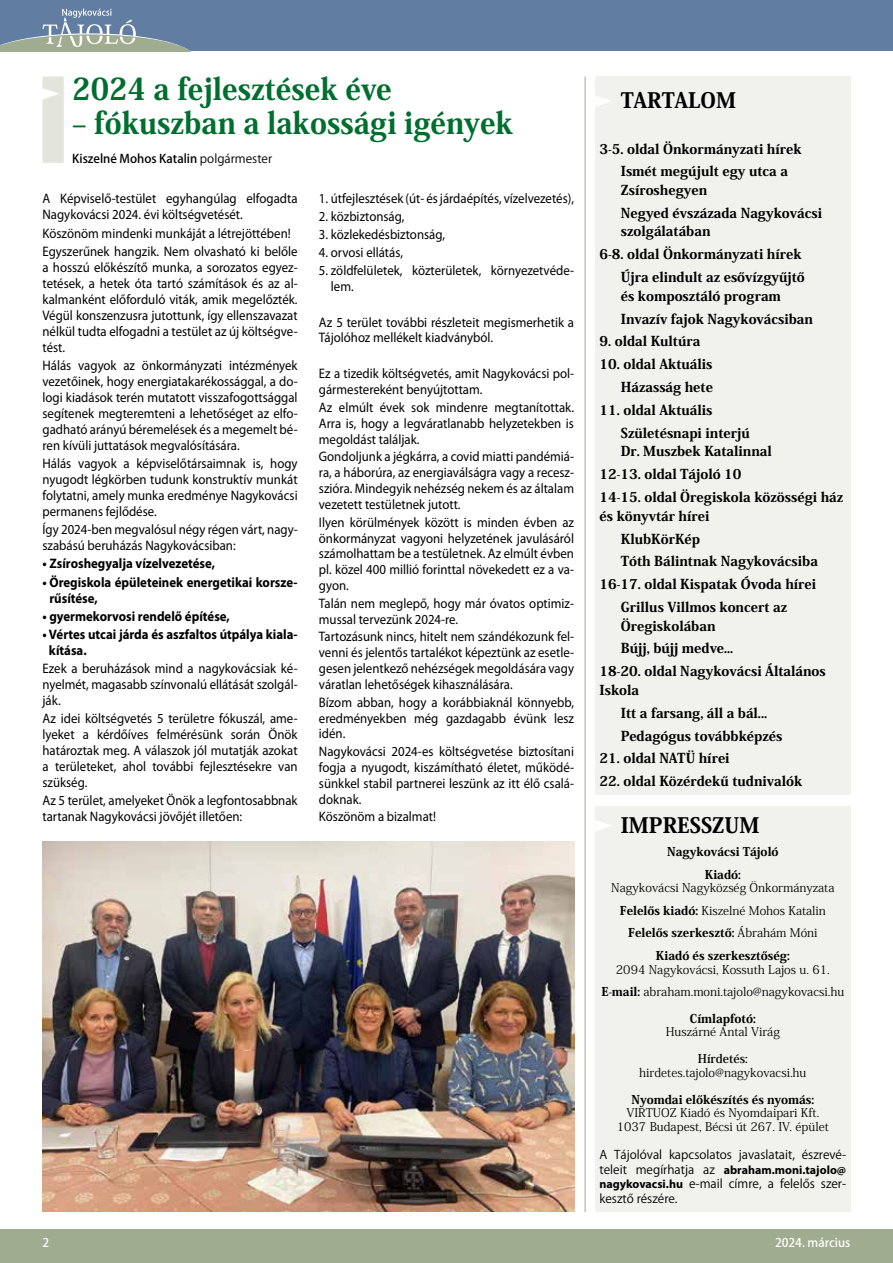
<style>
.page{position:relative;width:893px;height:1263px;background:#fff}
.page>*{position:absolute;margin:0;border:0;box-sizing:border-box;transform-origin:0 0}
.t1{font:800 30.3px "Koz Min Pr 6 N";color:#006e2e;scale:.95 1}
.t2{font:800 21px "Koz Min Pr 6 N";color:#000}
.t3{font:13.8px/16px "Myriad Pro";color:#000;text-align:justify;scale:.93 1}
.t4{font:700 13.8px/16px "Myriad Pro";color:#000;scale:.93 1}
.t5{font:800 13.5px/22.8px "Koz Min Pr 6 N";color:#000}
.t6{font:12px/22.5px "Koz Min Pr 6 N";color:#000;text-align:center}
.t7{font:12px/14.4px "Koz Go Pr 6 N";color:#000}
.t8{font:800 12px/22.5px "Koz Min Pr 6 N";color:#000;text-align:center}
.t9{font:700 12px "Myriad Pro";color:#000}
.t10{font:500 12px "Koz Go Pr 6 N";color:#000}
.t11{font:500 12px "Koz Go Pr 6 N";color:#fff}
.t12{font:700 12px "Koz Min Pr 6 N";color:#000}
.s1{font-weight:400}
.s2{font-weight:800}
.s3{font-family:"Koz Go Pr 6 N";font-weight:400}
.s4{font-family:"Myriad Pro";font-weight:700}
</style>
<div class="page">
<div style="left:0;top:0;width:893px;height:51px;background:#617da2"></div>
<svg style="left:0;top:9px;width:191px;height:42px"></svg>
<div style="left:0;top:1229px;width:893px;height:34px;background:#9fac8f"></div>
<div style="left:595px;top:77px;width:255px;height:718px;background:#f1f2ee"></div>
<div style="left:595px;top:807px;width:255px;height:405px;background:#f1f2ee"></div>
<svg style="left:595px;top:96px;width:16px;height:11px"></svg>
<svg style="left:595px;top:821px;width:16px;height:10px"></svg>
<hr style="left:585px;top:77px;width:1px;height:1135px;background:#9fac8f">
<div style="left:43px;top:77px;width:21px;height:86px;background:#e3e5dd"></div>
<img style="left:43px;top:841px;width:531px;height:371px">
<h1 class="t1" style="left:72px;top:72px;width:338px">2024 a fejlesztések éve</h1>
<h1 class="t1" style="left:72px;top:105px;width:465px">– fókuszban a lakossági igények</h1>
<p class="t10" style="left:72px;top:152px;width:201px">Kiszelné Mohos Katalin <span class="s1">polgármester</span></p>
<p class="t3" style="left:43px;top:191px;width:276px">A Képviselő-testület egyhangúlag elfogadta<br>Nagykovácsi 2024. évi költségvetését.</p>
<p class="t3" style="left:43px;top:224px;width:276px;line-height:18.1px">Köszönöm mindenki munkáját a létrejöttében!<br>Egyszerűnek hangzik. Nem olvasható ki belőle</p>
<p class="t3" style="left:43px;top:259px;width:276px">a hosszú előkészítő munka, a sorozatos egyez&shy;tetések, a hetek óta tartó számítások és az al&shy;kalmanként előforduló viták, amik megelőzték.<br>Végül konszenzusra jutottunk, így ellenszavazat nélkül tudta elfogadni a testület az új költségve&shy;tést.</p>
<p class="t3" style="left:43px;top:357px;width:276px">Hálás vagyok az önkormányzati intézmények vezetőinek, hogy energiatakarékossággal, a do&shy;logi kiadások terén mutatott visszafogottsággal segítenek megteremteni a lehetőséget az elfo&shy;gadható arányú béremelések és a megemelt bé&shy;ren kívüli juttatások megvalósítására.</p>
<p class="t3" style="left:43px;top:455px;width:276px">Hálás vagyok a képviselőtársaimnak is, hogy nyugodt légkörben tudunk konstruktív munkát folytatni, amely munka eredménye Nagykovácsi permanens fejlődése.</p>
<p class="t3" style="left:43px;top:521px;width:276px">Így 2024-ben megvalósul négy régen várt, nagy&shy;szabású beruházás Nagykovácsiban:</p>
<p class="t4" style="left:43px;top:555px;width:187px">• Zsíroshegyalja vízelvezetése,</p>
<p class="t4" style="left:49px;top:573px;width:268px;text-indent:-7px">• Öregiskola épületeinek energetikai korsze&shy;rűsítése,</p>
<p class="t4" style="left:43px;top:608px;width:203px">• gyermekorvosi rendelő építése,</p>
<p class="t4" style="left:49px;top:626px;width:269px;text-indent:-6px">• Vértes utcai járda és aszfaltos útpálya kiala&shy;kítása.</p>
<p class="t3" style="left:43px;top:660px;width:276px">Ezek a beruházások mind a nagykovácsiak ké&shy;nyelmét, magasabb színvonalú ellátását szolgál&shy;ják.</p>
<p class="t3" style="left:43px;top:710px;width:276px">Az idei költségvetés 5 területre fókuszál, ame&shy;lyeket a kérdőíves felmérésünk során Önök határoztak meg. A válaszok jól mutatják azokat a területeket, ahol további fejlesztésekre van szükség.</p>
<p class="t3" style="left:43px;top:792px;width:276px">Az 5 terület, amelyeket Önök a legfontosabbnak tartanak Nagykovácsi jövőjét illetően:</p>
<p class="t3" style="left:319px;top:190px;width:276px">1. útfejlesztések (út- és járdaépítés, vízelvezetés),</p>
<p class="t3" style="left:319px;top:208px;width:93px">2. közbiztonság,</p>
<p class="t3" style="left:319px;top:226px;width:137px">3. közlekedésbiztonság,</p>
<p class="t3" style="left:319px;top:244px;width:92px">4. orvosi ellátás,</p>
<p class="t3" style="left:331px;top:262px;width:263px;text-indent:-12px">5. zöldfelületek, közterületek, környezetvéde&shy;lem.</p>
<p class="t3" style="left:319px;top:314px;width:276px">Az 5 terület további részleteit megismerhetik a<br>Tájolóhoz mellékelt kiadványból.</p>
<p class="t3" style="left:319px;top:365px;width:276px">Ez a tizedik költségvetés, amit Nagykovácsi pol&shy;gármestereként benyújtottam.</p>
<p class="t3" style="left:319px;top:399px;width:276px">Az elmúlt évek sok mindenre megtanítottak.<br>Arra is, hogy a legváratlanabb helyzetekben is megoldást találjak.</p>
<p class="t3" style="left:319px;top:449px;width:276px">Gondoljunk a jégkárra, a covid miatti pandémiá&shy;ra, a háborúra, az energiaválságra vagy a reces - szióra. Mindegyik nehézség nekem és az általam vezetett testületnek jutott.</p>
<p class="t3" style="left:319px;top:514px;width:276px">Ilyen körülmények között is minden évben az önkormányzat vagyoni helyzetének javulásáról számolhattam be a testületnek. Az elmúlt évben pl. közel 400 millió forinttal növekedett ez a va&shy;gyon.</p>
<p class="t3" style="left:319px;top:595px;width:276px">Talán nem meglepő, hogy már óvatos optimiz&shy;mussal tervezünk 2024-re.</p>
<p class="t3" style="left:319px;top:629px;width:276px">Tartozásunk nincs, hitelt nem szándékozunk fel&shy;venni és jelentős tartalékot képeztünk az esetle&shy;gesen jelentkező nehézségek megoldására vagy váratlan lehetőségek kihasználására.</p>
<p class="t3" style="left:319px;top:694px;width:276px">Bízom abban, hogy a korábbiaknál könnyebb, eredményekben még gazdagabb évünk lesz idén.</p>
<p class="t3" style="left:319px;top:743px;width:276px">Nagykovácsi 2024-es költségvetése biztosítani fogja a nyugodt, kiszámítható életet, működé&shy;sünkkel stabil partnerei leszünk az itt élő csalá&shy;doknak.</p>
<p class="t3" style="left:319px;top:808px;width:127px">Köszönöm a bizalmat!</p>
<h2 class="t2" style="left:621px;top:88px;width:117px">TARTALOM</h2>
<p class="t5" style="left:600px;top:137px;width:204px;text-align:center">3-5. oldal Önkormányzati hírek<br>Ismét megújult egy utca a</p>
<p class="t5" style="left:621px;top:179px;width:203px">Zsíroshegyen<br>Negyed évszázada Nagykovácsi</p>
<p class="t5" style="left:621px;top:220px;width:91px">szolgálatában</p>
<p class="t5" style="left:600px;top:243px;width:204px">6-8. oldal Önkormányzati hírek</p>
<p class="t5" style="left:621px;top:266px;width:186px">Újra elindult az esővízgyűjtő</p>
<p class="t5" style="left:621px;top:285px;width:194px">és komposztáló program<br>Invazív fajok Nagykovácsiban</p>
<p class="t5" style="left:600px;top:330px;width:102px">9. oldal Kultúra</p>
<p class="t5" style="left:600px;top:353px;width:115px;text-align:right">10. oldal Aktuális<br>Házasság hete</p>
<p class="t5" style="left:621px;top:399px;width:130px;text-indent:-21px">11. oldal Aktuális<br>Születésnapi interjú</p>
<p class="t5" style="left:600px;top:440px;width:245px;text-indent:21px">Dr. Muszbek Katalinnal<br>12-13. oldal Tájoló 10<br>14-15. oldal Öregiskola közösségi ház</p>
<p class="t5" style="left:600px;top:505px;width:111px">és könyvtár hírei</p>
<p class="t5" style="left:621px;top:527px;width:81px">KlubKörKép</p>
<p class="t5" style="left:621px;top:550px;width:199px">Tóth Bálintnak Nagykovácsiba</p>
<p class="t5" style="left:600px;top:573px;width:218px">16-17. oldal Kispatak Óvoda hírei</p>
<p class="t5" style="left:621px;top:596px;width:168px">Grillus Villmos koncert az</p>
<p class="t5" style="left:621px;top:614px;width:96px">Öregiskolában</p>
<p class="t5" style="left:621px;top:637px;width:114px">Bújj, bújj medve...</p>
<p class="t5" style="left:600px;top:660px;width:228px">18-20. oldal Nagykovácsi Általános</p>
<p class="t5" style="left:621px;top:679px;width:163px;text-indent:-21px">Iskola<br>Itt a farsang, áll a bál...<br>Pedagógus továbbképzés</p>
<p class="t5" style="left:600px;top:747px;width:132px">21. oldal NATÜ hírei</p>
<p class="t5" style="left:600px;top:770px;width:204px">22. oldal Közérdekű tudnivalók</p>
<h2 class="t2" style="left:621px;top:813px;width:140px">IMPRESSZUM</h2>
<p class="t8" style="left:667px;top:841px;width:113px">Nagykovácsi Tájoló<br>Kiadó:</p>
<p class="t6" style="left:611px;top:877px;width:225px">Nagykovácsi Nagyközség Önkormányzata <span class="s2">Felelős kiadó:</span> Kiszelné Mohos Katalin <span class="s2">Felelős szerkesztő:</span> Ábrahám Móni <span class="s2">Kiadó és szerkesztőség:</span></p>
<p class="t6" style="left:601px;top:958px;width:244px">2094 Nagykovácsi, Kossuth Lajos u. 61.<br><span class="s2">E-mail:</span> abraham.moni.tajolo@nagykovacsi.hu</p>
<p class="t8" style="left:690px;top:1008px;width:68px">Címlapfotó:</p>
<p class="t6" style="left:666px;top:1021px;width:116px">Huszárné Antal Virág</p>
<p class="t12" style="left:698px;top:1052px;width:52px">Hírdetés:</p>
<p class="t6" style="left:639px;top:1061px;width:169px">hirdetes.tajolo@nagykovacsi.hu</p>
<p class="t8" style="left:631px;top:1088px;width:184px">Nyomdai előkészítés és nyomás:</p>
<p class="t6" style="left:617px;top:1106px;width:213px;line-height:13.5px">VIRTUOZ Kiadó és Nyomdaipari Kft.<br>1037 Budapest, Bécsi út 267. IV. épület</p>
<p class="t7" style="left:600px;top:1148px;width:248px">A Tájolóval kapcsolatos javaslatait, észrevé-</p>
<p class="t9" style="left:600px;top:1162px;width:248px"><span class="s3">teleit megírhatja az</span> abraham.moni.tajolo@</p>
<p class="t7" style="left:600px;top:1177px;width:248px"><span class="s4">nagykovacsi.hu</span> e-mail címre, a felelős szer&shy;kesztő részére.</p>
<p class="t11" style="left:43px;top:1236px;width:8px">2</p>
<p class="t11" style="left:775px;top:1236px;width:77px">2024. március</p>
</div>
